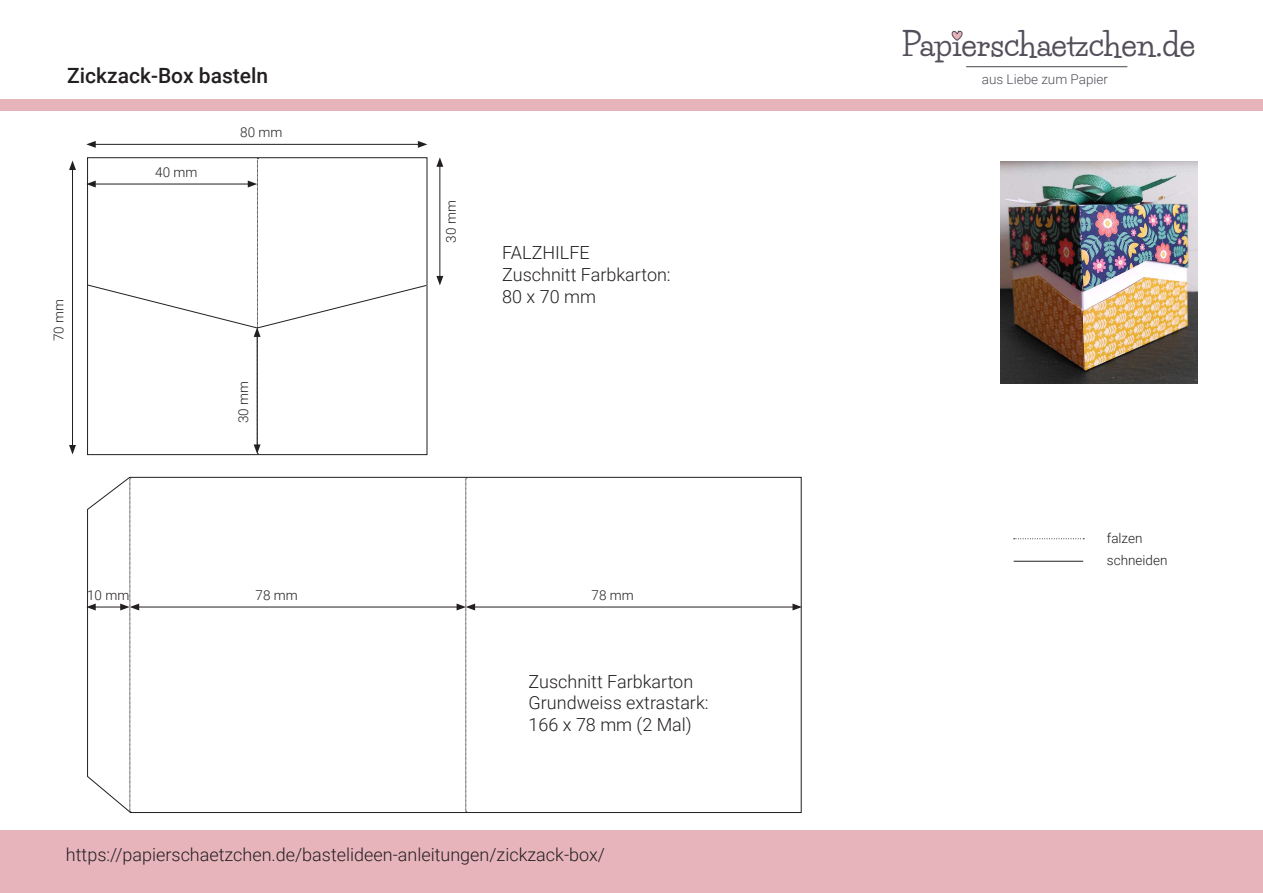
<style>
.page{position:relative;width:1263px;height:893px;background:#fff}
.page>*{position:absolute;margin:0;border:0;box-sizing:border-box;transform-origin:0 0}
.t1{font:700 31.5px "Life Savers";color:#534e59}
.t2{font:500 21px "Roboto";color:#231f20}
.t3{font:300 18px/21.6px "Roboto";color:#231f20}
.t4{font:300 13.5px/22.5px "Roboto";color:#231f20}
.t5{font:300 13.5px "Roboto";color:#534e59}
</style>
<div class="page">
<svg style="left:87px;top:476px;width:715px;height:337px"></svg>
<div style="left:0;top:831px;width:1263px;height:62px;background:#e7b4bc"></div>
<div style="left:0;top:99px;width:1263px;height:12px;background:#e7b4bc"></div>
<hr style="left:966px;top:66px;width:161px;height:1px;background:#534e59">
<svg style="left:952px;top:31px;width:10px;height:10px"></svg>
<hr style="left:93px;top:144px;width:327px;height:1px;background:#231f20">
<svg style="left:86px;top:141px;width:10px;height:7px"></svg>
<svg style="left:418px;top:141px;width:9px;height:7px"></svg>
<hr style="left:93px;top:607px;width:30px;height:1px;background:#231f20">
<svg style="left:86px;top:604px;width:10px;height:6px"></svg>
<hr style="left:137px;top:607px;width:322px;height:1px;background:#231f20">
<hr style="left:473px;top:607px;width:322px;height:1px;background:#231f20">
<svg style="left:792px;top:604px;width:10px;height:6px"></svg>
<svg style="left:1013px;top:538px;width:71px;height:1px"></svg>
<hr style="left:1013px;top:561px;width:70px;height:1px;background:#231f20">
<svg style="left:120px;top:478px;width:19px;height:335px"></svg>
<svg style="left:457px;top:478px;width:18px;height:335px"></svg>
<hr style="left:72px;top:168px;width:1px;height:279px;background:#231f20">
<svg style="left:69px;top:445px;width:7px;height:9px"></svg>
<svg style="left:69px;top:161px;width:7px;height:9px"></svg>
<hr style="left:439px;top:164px;width:1px;height:114px;background:#231f20">
<svg style="left:436px;top:276px;width:7px;height:9px"></svg>
<svg style="left:436px;top:157px;width:7px;height:10px"></svg>
<img style="left:1001px;top:161px;width:196px;height:223px">
<svg style="left:86px;top:158px;width:341px;height:296px"></svg>
<p class="t2" style="left:67px;top:61px;width:202px">Zickzack-Box basteln</p>
<p class="t4" style="left:47px;top:341px;width:44px;rotate:-90deg">70 mm</p>
<p class="t4" style="left:155px;top:160px;width:44px">40 mm</p>
<p class="t4" style="left:240px;top:121px;width:44px">80 mm</p>
<p class="t4" style="left:232px;top:423px;width:44px;rotate:-90deg">30 mm</p>
<p class="t4" style="left:439px;top:243px;width:44px;rotate:-90deg">30 mm</p>
<p class="t3" style="left:502px;top:241px;width:170px">FALZHILFE<br>Zuschnitt Farbkarton:<br>80 x 70 mm</p>
<p class="t4" style="left:87px;top:583px;width:44px">10 mm</p>
<p class="t4" style="left:256px;top:583px;width:44px">78 mm</p>
<p class="t4" style="left:591px;top:583px;width:44px">78 mm</p>
<p class="t3" style="left:529px;top:670px;width:182px">Zuschnitt Farbkarton<br>Grundweiss extrastark:<br>166 x 78 mm (2 Mal)</p>
<p class="t3" style="left:66px;top:843px;width:540px">https://papierschaetzchen.de/bastelideen-anleitungen/zickzack-box/</p>
<h1 class="t1" style="left:901px;top:26px;width:295px">Papierschaetzchen.de</h1>
<p class="t5" style="left:982px;top:69px;width:128px">aus Liebe zum Papier</p>
<p class="t4" style="left:1107px;top:526px;width:62px">falzen schneiden</p>
</div>
